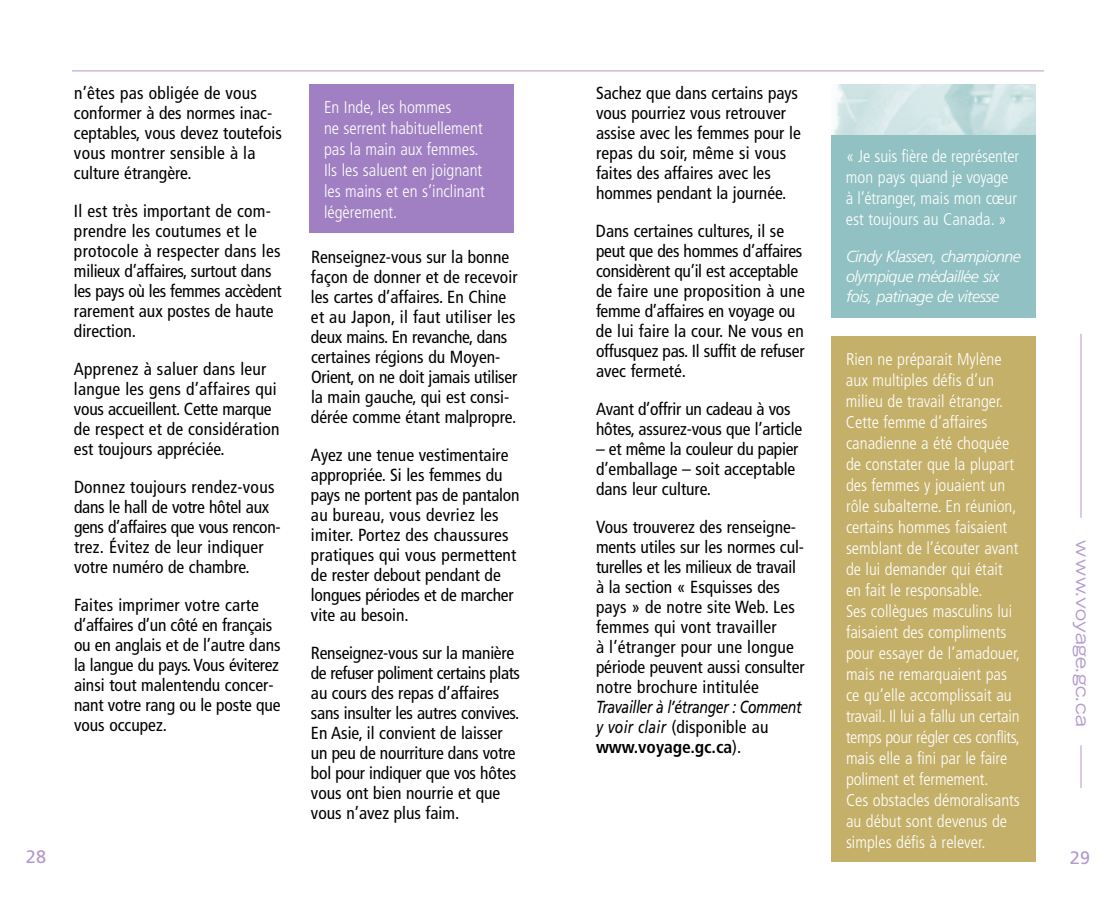
<style>
.page{position:relative;width:1116px;height:900px;background:#fff}
.page>*{position:absolute;margin:0;border:0;box-sizing:border-box;transform-origin:0 0}
.t1{font:expanded 18px "Trade Gothic LH";color:#b399ce}
.t2{font:18px "Frutiger";color:#b399ce}
.t3{font:condensed 17.6px/20px "Frutiger";color:#000}
.t4{font:italic 17.6px/20px "Frutiger";letter-spacing:-.025em;color:#000;scale:.8 1}
.t5{font:300 condensed 17px/21px "Frutiger";color:#fff}
.t6{font:italic 300 16px/20px "Frutiger";letter-spacing:-.03em;color:#fff}
.s1{font-style:normal;font-stretch:condensed}
.s2{font-weight:700;font-style:normal;font-stretch:condensed}
</style>
<div class="page">
<hr style="left:1081px;top:334px;width:1px;height:184px;background:#b399ce">
<hr style="left:72px;top:71px;width:972px;height:1px;background:#b399ce">
<hr style="left:1081px;top:745px;width:1px;height:43px;background:#b399ce">
<div style="left:309px;top:84px;width:205px;height:148px;background:#a080c2"></div>
<div style="left:831px;top:133px;width:205px;height:185px;background:#92c1c3"></div>
<img style="left:831px;top:84px;width:205px;height:50px">
<div style="left:831px;top:336px;width:205px;height:526px;background:#c5b069"></div>
<p class="t3" style="left:74px;top:84px;width:209px">n’êtes pas obligée de vous conformer à des normes inac&shy;ceptables, vous devez toutefois vous montrer sensible à la culture étrangère.</p>
<p class="t3" style="left:74px;top:202px;width:209px">Il est très important de com&shy;prendre les coutumes et le protocole à respecter dans les milieux d’affaires, surtout dans les pays où les femmes accèdent rarement aux postes de haute direction.</p>
<p class="t3" style="left:74px;top:360px;width:207px">Apprenez à saluer dans leur langue les gens d’affaires qui vous accueillent. Cette marque de respect et de considération est toujours appréciée.</p>
<p class="t3" style="left:74px;top:478px;width:208px">Donnez toujours rendez-vous dans le hall de votre hôtel aux gens d’affaires que vous rencon&shy;trez. Évitez de leur indiquer votre numéro de chambre.</p>
<p class="t3" style="left:74px;top:596px;width:208px">Faites imprimer votre carte d’affaires d’un côté en français ou en anglais et de l’autre dans la langue du pays. Vous éviterez ainsi tout malentendu concer&shy;nant votre rang ou le poste que vous occupez.</p>
<p class="t2" style="left:26px;top:849px;width:22px">28</p>
<p class="t5" style="left:324px;top:98px;width:162px">En Inde, les hommes<br>ne serrent habituellement pas la main aux femmes.<br>Ils les saluent en joignant les mains et en s’inclinant légèrement.</p>
<p class="t3" style="left:311px;top:248px;width:208px">Renseignez-vous sur la bonne façon de donner et de recevoir les cartes d’affaires. En Chine et au Japon, il faut utiliser les deux mains. En revanche, dans certaines régions du Moyen-<br>Orient, on ne doit jamais utiliser la main gauche, qui est consi&shy;dérée comme étant malpropre.</p>
<p class="t3" style="left:311px;top:446px;width:210px">Ayez une tenue vestimentaire appropriée. Si les femmes du pays ne portent pas de pantalon au bureau, vous devriez les imiter. Portez des chaussures pratiques qui vous permettent de rester debout pendant de longues périodes et de marcher vite au besoin.</p>
<p class="t3" style="left:311px;top:644px;width:210px">Renseignez-vous sur la manière de refuser poliment certains plats au cours des repas d’affaires sans insulter les autres convives.<br>En Asie, il convient de laisser un peu de nourriture dans votre bol pour indiquer que vos hôtes vous ont bien nourrie et que vous n’avez plus faim.</p>
<p class="t3" style="left:596px;top:84px;width:206px">Sachez que dans certains pays vous pourriez vous retrouver assise avec les femmes pour le repas du soir, même si vous faites des affaires avec les hommes pendant la journée.</p>
<p class="t3" style="left:596px;top:222px;width:210px">Dans certaines cultures, il se peut que des hommes d’affaires considèrent qu’il est acceptable de faire une proposition à une femme d’affaires en voyage ou de lui faire la cour. Ne vous en offusquez pas. Il suffit de refuser avec fermeté.</p>
<p class="t3" style="left:596px;top:400px;width:208px">Avant d’offrir un cadeau à vos hôtes, assurez-vous que l’article</p>
<p class="t3" style="left:596px;top:440px;width:204px">– et même la couleur du papier d’emballage – soit acceptable dans leur culture.</p>
<p class="t3" style="left:596px;top:518px;width:210px">Vous trouverez des renseigne&shy;ments utiles sur les normes cul&shy;turelles et les milieux de travail à la section « Esquisses des pays » de notre site Web. Les femmes qui vont travailler<br>à l’étranger pour une longue période peuvent aussi consulter notre brochure intitulée</p>
<p class="t4" style="left:596px;top:698px;width:258px">Travailler à l’étranger : Comment y voir clair <span class="s1">(disponible au </span><span class="s2">www.voyage.gc.ca</span><span class="s1">).</span></p>
<p class="t5" style="left:846px;top:147px;width:175px">« Je suis fière de représenter mon pays quand je voyage à l’étranger, mais mon cœur est toujours au Canada. »</p>
<p class="t6" style="left:846px;top:248px;width:176px">Cindy Klassen, championne olympique médaillée six fois, patinage de vitesse</p>
<p class="t5" style="left:846px;top:350px;width:176px">Rien ne préparait Mylène aux multiples défis d’un milieu de travail étranger.<br>Cette femme d’affaires canadienne a été choquée de constater que la plupart des femmes y jouaient un rôle subalterne. En réunion, certains hommes faisaient semblant de l’écouter avant de lui demander qui était en fait le responsable.<br>Ses collègues masculins lui faisaient des compliments pour essayer de l’amadouer, mais ne remarquaient pas ce qu’elle accomplissait au travail. Il lui a fallu un certain temps pour régler ces conflits, mais elle a fini par le faire poliment et fermement.<br>Ces obstacles démoralisants au début sont devenus de simples défis à relever.</p>
<p class="t1" style="left:1089px;top:540px;width:188px;rotate:90deg">www.voyage.gc.ca</p>
<p class="t2" style="left:1070px;top:850px;width:22px">29</p>
</div>
